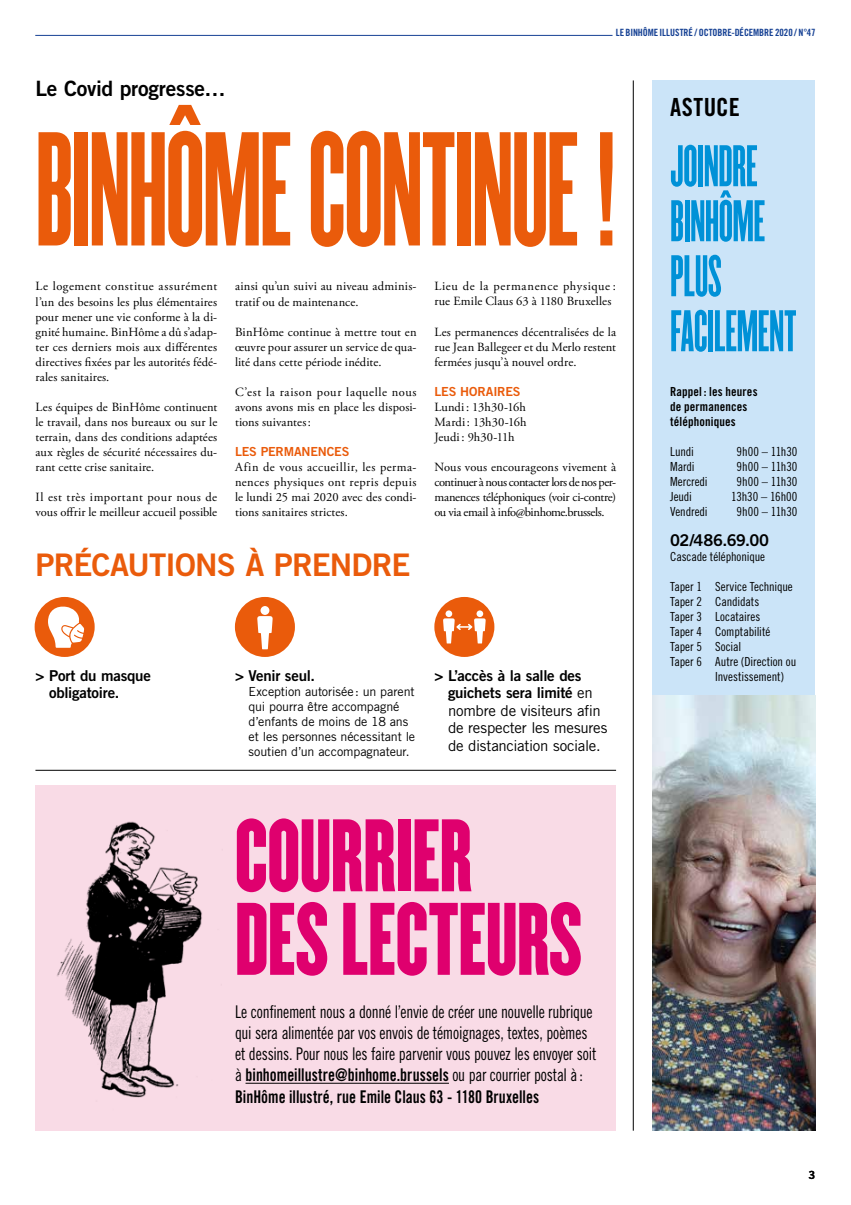
<style>
.page{position:relative;width:851px;height:1205px;background:#fff}
.page>*{position:absolute;margin:0;border:0;box-sizing:border-box;transform-origin:0 0}
.t1{font:141.5px "Champion HTF Bantamweight";letter-spacing:-.015em;color:#ea5b0b}
.t2{font:89.88px/83.5px "Champion HTF Lightweight";letter-spacing:-.015em;color:#df006e;scale:.85 1}
.t3{font:51.25px/55px "Champion HTF Bantamweight";letter-spacing:-.01em;color:#0091d7}
.t4{font:31.12px "Trade Gothic LT Std Bd 2";letter-spacing:-.03em;color:#ea5b0b}
.t5{font:25px "Trade Gothic LT Std Bd Cn 20";letter-spacing:.02em;color:#000}
.t6{font:21.12px "Trade Gothic LT Std Bd 2";letter-spacing:-.01em;color:#000}
.t7{font:17.5px/21.2px "Trade Gothic LT Std Cn 18";letter-spacing:-.015em;color:#000;scale:.9 1}
.t8{font:17.5px/21.2px "Trade Gothic LT Std Bd Cn 20";color:#000;scale:.9 1}
.t9{font:16.25px "Trade Gothic LT Std Bd 2";letter-spacing:-.015em;color:#000}
.t10{font:15px/17.5px "Trade Gothic LT Std Bd 2";letter-spacing:-.015em;color:#000}
.t11{font:15px/17.5px "Trade Gothic LT Std";letter-spacing:-.015em;color:#000}
.t12{font:12.5px/15px "Adobe Garamond Pro";letter-spacing:.01em;color:#000;text-align:justify}
.t13{font:12.5px "Trade Gothic LT Std Cn 18";letter-spacing:-.005em;color:#000}
.t14{font:12.5px/15px "Trade Gothic LT Std";letter-spacing:-.01em;color:#000}
.t15{font:12.5px/15px "Adobe Garamond Pro";letter-spacing:.035em;color:#000}
.t16{font:12.5px/15px "Trade Gothic LT Std Bd Cn 20";letter-spacing:.01em;color:#000}
.t17{font:12.5px "Trade Gothic LT Std Bd 2";letter-spacing:-.015em;color:#ea5b0b}
.t18{font:11.25px "Trade Gothic LT Std Bd 2";color:#000}
.t19{font:10px "Trade Gothic LT Std Bd Cn 20";letter-spacing:-.01em;color:#164194}
.s1{font-family:"Trade Gothic LT Std"}
.s2{font-family:"Trade Gothic LT Std Cn 18"}
</style>
<div class="page">
<hr style="left:35px;top:35px;width:577px;height:1px;background:#164194">
<div style="left:652px;top:80px;width:163px;height:1050px;background:#cbe4f8"></div>
<img style="left:652px;top:695px;width:163px;height:435px">
<div style="left:36px;top:785px;width:580px;height:345px;background:#f9dbe6"></div>
<hr style="left:245px;top:1083px;width:204px;height:1px;background:#000">
<img style="left:57px;top:821px;width:145px;height:277px">
<hr style="left:633px;top:80px;width:1px;height:1050px;background:#000">
<hr style="left:35px;top:770px;width:581px;height:1px;background:#000">
<div style="left:35px;top:597px;width:60px;height:60px;background:#ea5b0b;border-radius:50%"></div>
<svg style="left:48px;top:606px;width:36px;height:42px"></svg>
<div style="left:235px;top:597px;width:60px;height:60px;background:#ea5b0b;border-radius:50%"></div>
<svg style="left:257px;top:606px;width:16px;height:43px"></svg>
<div style="left:434px;top:597px;width:60px;height:60px;background:#ea5b0b;border-radius:50%"></div>
<svg style="left:443px;top:610px;width:42px;height:33px"></svg>
<p class="t19" style="left:615px;top:26px;width:201px">LE BINHÔME ILLUSTRÉ / OCTOBRE-DÉCEMBRE 2020 / N°47</p>
<h3 class="t6" style="left:35px;top:75px;width:192px">Le Covid progresse…</h3>
<h1 class="t1" style="left:35px;top:105px;width:582px">BINHÔME CONTINUE !</h1>
<p class="t12" style="left:36px;top:279px;width:183px">Le logement constitue assurément l’un des besoins les plus élémentaires pour mener une vie conforme à la di&shy;gnité humaine. BinHôme a dû s’adap&shy;ter ces derniers mois aux différentes directives fixées par les autorités fédé&shy;rales sanitaires.</p>
<p class="t12" style="left:36px;top:399px;width:183px">Les équipes de BinHôme continuent le travail, dans nos bureaux ou sur le terrain, dans des conditions adaptées aux règles de sécurité nécessaires du&shy;rant cette crise sanitaire.</p>
<p class="t12" style="left:36px;top:489px;width:183px">Il est très important pour nous de vous offrir le meilleur accueil possible</p>
<p class="t12" style="left:235px;top:279px;width:183px">ainsi qu’un suivi au niveau adminis&shy;tratif ou de maintenance.</p>
<p class="t12" style="left:235px;top:324px;width:183px">BinHôme continue à mettre tout en œuvre pour assurer un service de qua&shy;lité dans cette période inédite.</p>
<p class="t12" style="left:235px;top:384px;width:183px">C’est la raison pour laquelle nous avons avons mis en place les disposi&shy;tions suivantes:</p>
<p class="t17" style="left:235px;top:443px;width:116px">LES PERMANENCES</p>
<p class="t12" style="left:235px;top:459px;width:183px">Afin de vous accueillir, les perma&shy;nences physiques ont repris depuis le lundi 25 mai 2020 avec des condi&shy;tions sanitaires strictes.</p>
<h3 class="t4" style="left:36px;top:545px;width:376px">PRÉCAUTIONS À PRENDRE</h3>
<p class="t15" style="left:434px;top:279px;width:183px">Lieu de la permanence physique : rue Emile Claus 63 à 1180 Bruxelles</p>
<p class="t12" style="left:434px;top:324px;width:183px">Les permanences décentralisées de la rue Jean Ballegeer et du Merlo restent fermées jusqu’à nouvel ordre.</p>
<p class="t17" style="left:434px;top:383px;width:88px">LES HORAIRES</p>
<p class="t12" style="left:434px;top:399px;width:94px">Lundi: 13h30-16h Mardi: 13h30-16h Jeudi: 9h30-11h</p>
<p class="t12" style="left:434px;top:459px;width:183px">Nous vous encourageons vivement à continuer à nous contacter lors de nos per&shy;manences téléphoniques (voir ci-contre) ou via email à info@binhome.brussels.</p>
<p class="t10" style="left:49px;top:666px;width:103px;text-indent:-14px">&gt; Port du masque obligatoire.</p>
<p class="t10" style="left:235px;top:666px;width:81px">&gt; Venir seul.</p>
<p class="t14" style="left:248px;top:683px;width:168px">Exception autorisée: un parent qui pourra être accompagné d’enfants de moins de 18 ans et les personnes nécessitant le soutien d’un accompagnateur.</p>
<p class="t10" style="left:448px;top:666px;width:146px;text-indent:-14px">&gt; L’accès à la salle des guichets sera limité <span class="s1">en</span></p>
<p class="t11" style="left:448px;top:701px;width:161px">nombre de visiteurs afin de respecter les mesures de distanciation sociale.</p>
<h2 class="t2" style="left:234px;top:816px;width:411px">COURRIER<br>DES LECTEURS</h2>
<h3 class="t7" style="left:235px;top:1000px;width:403px">Le confinement nous a donné l’envie de créer une nouvelle rubrique qui sera alimentée par vos envois de témoignages, textes, poèmes et dessins. Pour nous les faire parvenir vous pouvez les envoyer soit</h3>
<h3 class="t8" style="left:235px;top:1064px;width:388px"><span class="s2">à</span> binhomeillustre@binhome.brussels <span class="s2">ou par courrier postal à :<br></span>BinHôme illustré, rue Emile Claus 63 - 1180 Bruxelles</h3>
<h3 class="t5" style="left:670px;top:92px;width:71px">ASTUCE</h3>
<h3 class="t3" style="left:670px;top:142px;width:128px">JOINDRE<br>BINHÔME<br>PLUS<br>FACILEMENT</h3>
<p class="t16" style="left:670px;top:384px;width:89px">Rappel : les heures de permanences téléphoniques</p>
<p class="t13" style="left:670px;top:444px;width:25px">Lundi</p>
<p class="t13" style="left:736px;top:444px;width:62px">9h00 – 11h30</p>
<p class="t13" style="left:670px;top:459px;width:26px">Mardi</p>
<p class="t13" style="left:736px;top:459px;width:62px">9h00 – 11h30</p>
<p class="t13" style="left:670px;top:474px;width:39px">Mercredi</p>
<p class="t13" style="left:736px;top:474px;width:62px">9h00 – 11h30</p>
<p class="t13" style="left:670px;top:489px;width:23px">Jeudi</p>
<p class="t13" style="left:731px;top:489px;width:68px">13h30 – 16h00</p>
<p class="t13" style="left:670px;top:504px;width:39px">Vendredi</p>
<p class="t13" style="left:736px;top:504px;width:62px">9h00 – 11h30</p>
<h3 class="t9" style="left:670px;top:530px;width:100px">02/486.69.00</h3>
<p class="t13" style="left:670px;top:549px;width:96px">Cascade téléphonique</p>
<p class="t13" style="left:670px;top:579px;width:124px">Taper 1 Service Technique</p>
<p class="t13" style="left:670px;top:594px;width:91px">Taper 2 Candidats</p>
<p class="t13" style="left:670px;top:609px;width:92px">Taper 3 Locataires</p>
<p class="t13" style="left:670px;top:624px;width:102px">Taper 4 Comptabilité</p>
<p class="t13" style="left:670px;top:639px;width:72px">Taper 5 Social</p>
<p class="t13" style="left:670px;top:654px;width:128px">Taper 6 Autre (Direction ou</p>
<p class="t13" style="left:715px;top:669px;width:70px">Investissement)</p>
<p class="t18" style="left:808px;top:1168px;width:8px">3</p>
</div>
